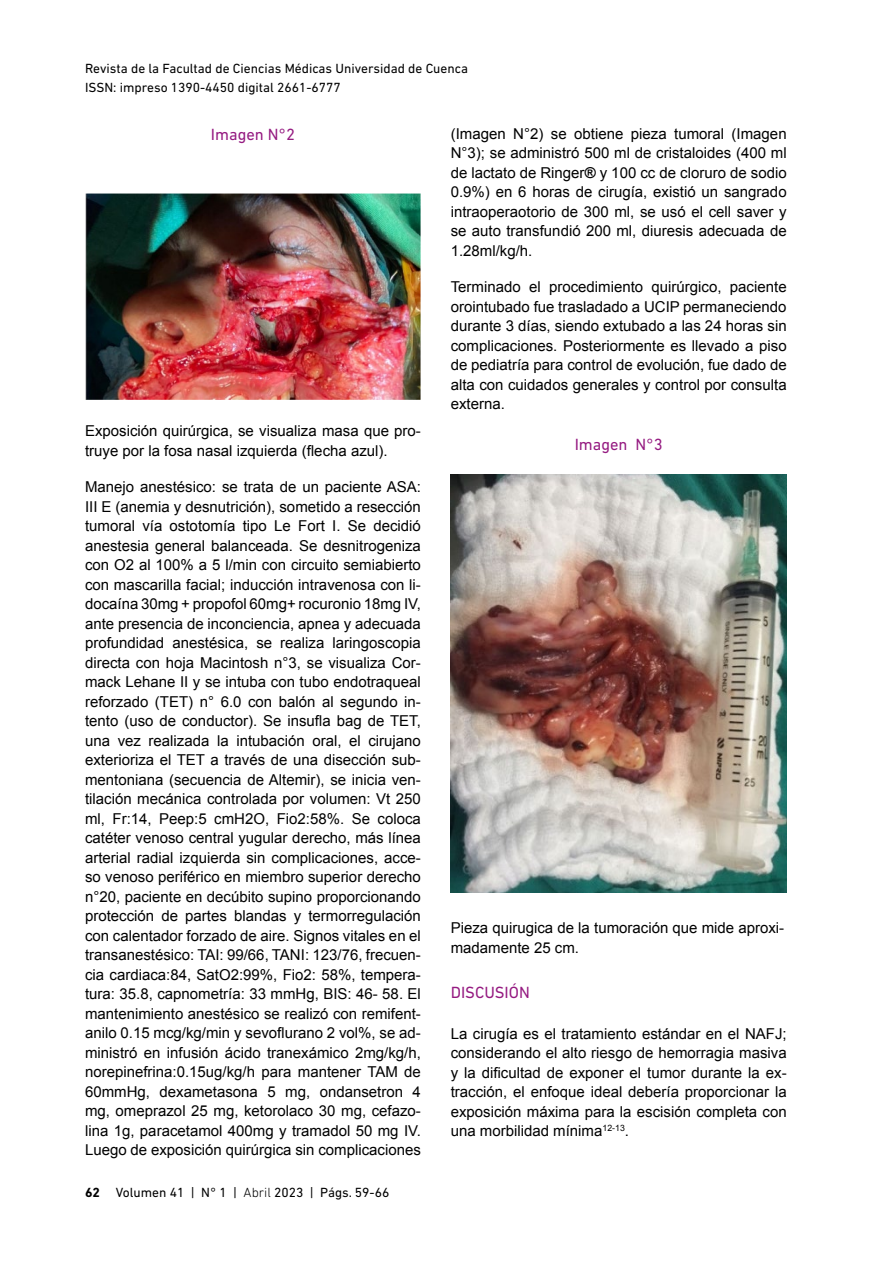
<style>
.page{position:relative;width:893px;height:1263px;background:#fff}
.page>*{position:absolute;margin:0;border:0;box-sizing:border-box;transform-origin:0 0}
.t1{font:16.5px "DIN Next LT Pro";color:#951b81}
.t2{font:15px/19.5px "Arial";color:#000;text-align:justify}
.t3{font:13.5px/19.2px "DIN Next LT Pro";color:#000}
.s1{font-weight:700}
.s2{font-weight:300}
</style>
<div class="page">
<img style="left:85px;top:193px;width:336px;height:207px">
<img style="left:451px;top:474px;width:336px;height:418px">
<p class="t3" style="left:85px;top:58px;width:384px">Revista de la Facultad de Ciencias Médicas Universidad de Cuenca<br>ISSN: impreso 1390-4450 digital 2661-6777</p>
<p class="t1" style="left:211px;top:125px;width:86px">Imagen N°2</p>
<p class="t2" style="left:85px;top:421px;width:337px">Exposición quirúrgica, se visualiza masa que pro&shy;truye por la fosa nasal izquierda (flecha azul).</p>
<p class="t2" style="left:85px;top:477px;width:337px">Manejo anestésico: se trata de un paciente ASA:<br>III E (anemia y desnutrición), sometido a resección tumoral vía ostotomía tipo Le Fort I. Se decidió anestesia general balanceada. Se desnitrogeniza con O2 al 100% a 5 l/min con circuito semiabierto con mascarilla facial; inducción intravenosa con li&shy;docaína 30mg + propofol 60mg+ rocuronio 18mg IV, ante presencia de inconciencia, apnea y adecuada profundidad anestésica, se realiza laringoscopia directa con hoja Macintosh n°3, se visualiza Cor&shy;mack Lehane II y se intuba con tubo endotraqueal reforzado (TET) n° 6.0 con balón al segundo in&shy;tento (uso de conductor). Se insufla bag de TET, una vez realizada la intubación oral, el cirujano exterioriza el TET a través de una disección sub&shy;mentoniana (secuencia de Altemir), se inicia ven&shy;tilación mecánica controlada por volumen: Vt 250 ml, Fr:14, Peep:5 cmH2O, Fio2:58%. Se coloca catéter venoso central yugular derecho, más línea arterial radial izquierda sin complicaciones, acce&shy;so venoso periférico en miembro superior derecho n°20, paciente en decúbito supino proporcionando protección de partes blandas y termorregulación con calentador forzado de aire. Signos vitales en el transanestésico: TAI: 99/66, TANI: 123/76, frecuen&shy;cia cardiaca:84, SatO2:99%, Fio2: 58%, tempera&shy;tura: 35.8, capnometría: 33 mmHg, BIS: 46- 58. El mantenimiento anestésico se realizó con remifent&shy;anilo 0.15 mcg/kg/min y sevoflurano 2 vol%, se ad&shy;ministró en infusión ácido tranexámico 2mg/kg/h, norepinefrina:0.15ug/kg/h para mantener TAM de 60mmHg, dexametasona 5 mg, ondansetron 4 mg, omeprazol 25 mg, ketorolaco 30 mg, cefazo&shy;lina 1g, paracetamol 400mg y tramadol 50 mg IV.<br>Luego de exposición quirúrgica sin complicaciones</p>
<p class="t3" style="left:85px;top:1182px;width:306px"><span class="s1">62</span> Volumen 41 | N° 1 | <span class="s2">Abril</span> 2023 | Págs. 59-66</p>
<p class="t2" style="left:451px;top:124px;width:337px">(Imagen N°2) se obtiene pieza tumoral (Imagen N°3); se administró 500 ml de cristaloides (400 ml de lactato de Ringer<span class="s1">®</span> y 100 cc de cloruro de sodio 0.9%) en 6 horas de cirugía, existió un sangrado intraoperaotorio de 300 ml, se usó el cell saver y se auto transfundió 200 ml, diuresis adecuada de 1.28ml/kg/h.</p>
<p class="t2" style="left:451px;top:277px;width:337px">Terminado el procedimiento quirúrgico, paciente orointubado fue trasladado a UCIP permaneciendo durante 3 días, siendo extubado a las 24 horas sin complicaciones. Posteriormente es llevado a piso de pediatría para control de evolución, fue dado de alta con cuidados generales y control por consulta externa.</p>
<p class="t1" style="left:575px;top:435px;width:90px">Imagen N°3</p>
<p class="t2" style="left:451px;top:918px;width:335px">Pieza quirugica de la tumoración que mide aproxi&shy;madamente 25 cm.</p>
<p class="t1" style="left:451px;top:983px;width:81px">DISCUSIÓN</p>
<p class="t2" style="left:451px;top:1024px;width:337px">La cirugía es el tratamiento estándar en el NAFJ; considerando el alto riesgo de hemorragia masiva y la dificultad de exponer el tumor durante la ex&shy;tracción, el enfoque ideal debería proporcionar la exposición máxima para la escisión completa con una morbilidad mínima<sup>12-13</sup>.</p>
</div>
